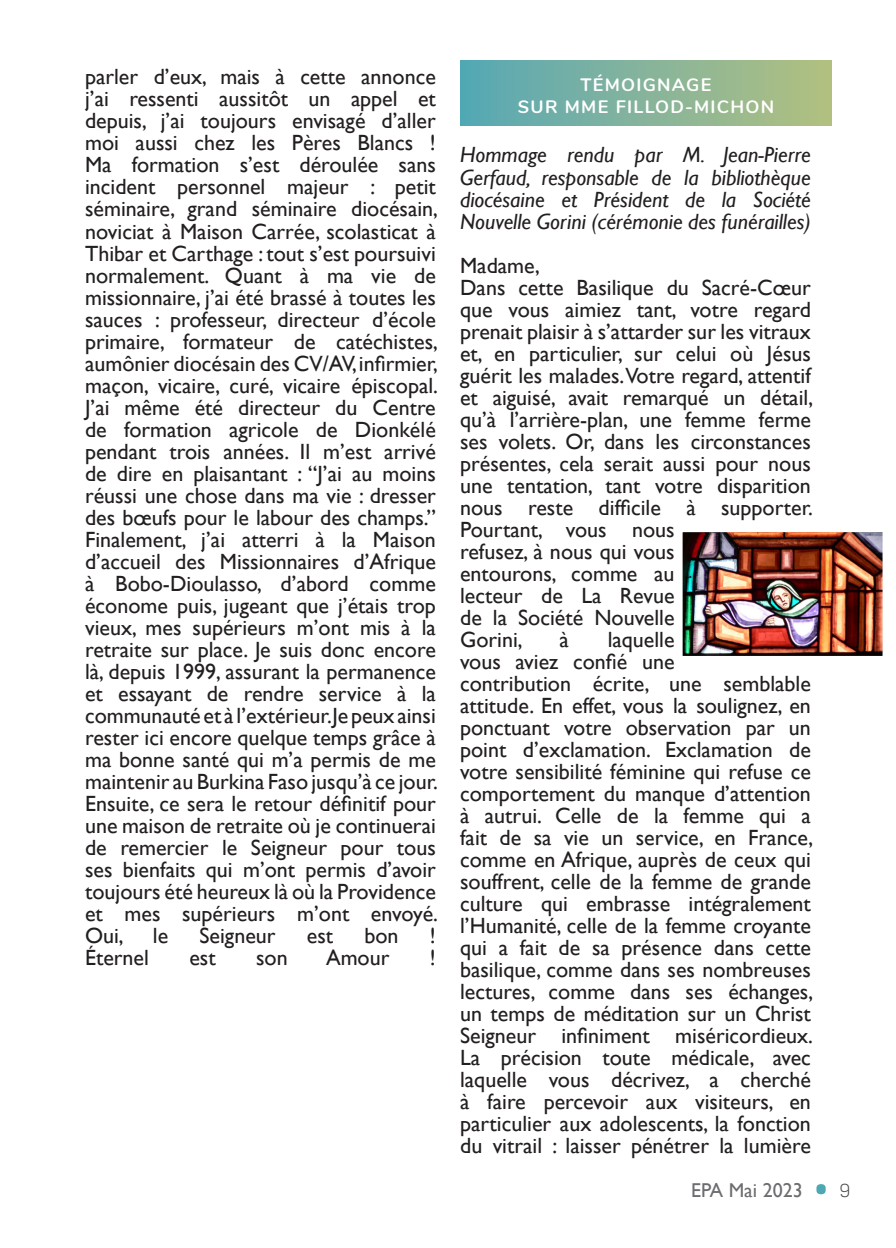
<style>
.page{position:relative;width:896px;height:1248px;background:#fff}
.page>*{position:absolute;margin:0;border:0;box-sizing:border-box;transform-origin:0 0}
.t1{font:300 72px "Sofia Sans";color:#4ea8b4}
.t2{font:22px/22px "Gill Sans";color:#231f20}
.t3{font:italic 22px/22px "Gill Sans";color:#231f20;text-align:justify}
.t4{font:20px "Gill Sans";color:#6c6d70}
.t5{font:700 18px/22px "Nunito";letter-spacing:.07em;color:#fff;text-align:center}
</style>
<div class="page">
<div style="left:460px;top:61px;width:372px;height:64px;background:linear-gradient(to right,#56a8b5,#b3c080)"></div>
<img style="left:683px;top:533px;width:198px;height:122px">
<div style="left:674px;top:524px;width:216px;height:140px;border:8px solid #fff"></div>
<p class="t2" style="left:85px;top:66px;width:354px;text-align:justify">parler d’eux, mais à cette annonce j’ai ressenti aussitôt un appel et depuis, j’ai toujours envisagé d’aller moi aussi chez les Pères Blancs !<br>Ma formation s’est déroulée sans incident personnel majeur : petit séminaire, grand séminaire diocésain, noviciat à Maison Carrée, scolasticat à Thibar et Carthage : tout s’est poursuivi normalement. Quant à ma vie de missionnaire, j’ai été brassé à toutes les sauces : professeur, directeur d’école primaire, formateur de catéchistes, aumônier diocésain des CV/AV, infirmier, maçon, vicaire, curé, vicaire épiscopal.<br>J’ai même été directeur du Centre de formation agricole de Dionkélé pendant trois années. Il m’est arrivé de dire en plaisantant : “J’ai au moins réussi une chose dans ma vie : dresser des bœufs pour le labour des champs.” Finalement, j’ai atterri à la Maison d’accueil des Missionnaires d’Afrique à Bobo-Dioulasso, d’abord comme économe puis, jugeant que j’étais trop vieux, mes supérieurs m’ont mis à la retraite sur place. Je suis donc encore là, depuis 1999, assurant la permanence et essayant de rendre service à la communauté et à l’extérieur.Je peux ainsi rester ici encore quelque temps grâce à ma bonne santé qui m’a permis de me maintenir au Burkina Faso jusqu’à ce jour.<br>Ensuite, ce sera le retour définitif pour une maison de retraite où je continuerai de remercier le Seigneur pour tous ses bienfaits qui m’ont permis d’avoir toujours été heureux là où la Providence et mes supérieurs m’ont envoyé.<br>Oui,</p>
<p class="t2" style="left:153px;top:924px;width:17px">le</p>
<p class="t2" style="left:199px;top:924px;width:78px">Seigneur</p>
<p class="t2" style="left:307px;top:924px;width:28px">est</p>
<p class="t2" style="left:364px;top:924px;width:36px">bon</p>
<p class="t2" style="left:430px;top:924px;width:7px">!</p>
<p class="t2" style="left:85px;top:946px;width:65px">Éternel</p>
<p class="t2" style="left:189px;top:946px;width:28px">est</p>
<p class="t2" style="left:256px;top:946px;width:33px">son</p>
<p class="t2" style="left:326px;top:946px;width:65px">Amour</p>
<p class="t2" style="left:430px;top:946px;width:7px">!</p>
<p class="t5" style="left:518px;top:73px;width:258px">TÉMOIGNAGE<br>SUR MME FILLOD-MICHON</p>
<p class="t3" style="left:460px;top:144px;width:352px">Hommage rendu par M. Jean-Pierre Gerfaud, responsable de la bibliothèque diocésaine et Président de la Société Nouvelle Gorini (cérémonie des funérailles)</p>
<p class="t2" style="left:460px;top:254px;width:354px">Madame,<br>Dans cette Basilique du Sacré-Cœur que vous aimiez tant, votre regard prenait plaisir à s’attarder sur les vitraux et, en particulier, sur celui où Jésus guérit les malades.Votre regard, attentif et aiguisé, avait remarqué un détail, qu’à l’arrière-plan, une femme ferme ses volets. Or, dans les circonstances présentes, cela serait aussi pour nous une tentation, tant votre disparition nous reste difficile à supporter.<br>Pourtant, vous nous<br>refusez, à nous qui vous<br>entourons, comme au<br>lecteur de La Revue<br>de la Société Nouvelle<br>Gorini,</p>
<p class="t2" style="left:559px;top:628px;width:11px">à</p>
<p class="t2" style="left:460px;top:628px;width:354px;text-indent:148px">laquelle<br>vous aviez confié une<br>contribution écrite, une semblable attitude. En effet, vous la soulignez, en ponctuant votre observation par un point d’exclamation. Exclamation de votre sensibilité féminine qui refuse ce comportement du manque d’attention à autrui. Celle de la femme qui a fait de sa vie un service, en France, comme en Afrique, auprès de ceux qui souffrent, celle de la femme de grande culture qui embrasse intégralement l’Humanité, celle de la femme croyante qui a fait de sa présence dans cette basilique, comme dans ses nombreuses lectures, comme dans ses échanges, un temps de méditation sur un Christ Seigneur infiniment miséricordieux.<br>La précision toute médicale, avec laquelle vous décrivez, a cherché à faire percevoir aux visiteurs, en particulier aux adolescents, la fonction du vitrail : laisser pénétrer la lumière</p>
<p class="t4" style="left:691px;top:1177px;width:113px">EPA Mai 2023</p>
<h1 class="t1" style="left:811px;top:1143px;width:41px">• <sup>9</sup></h1>
</div>
